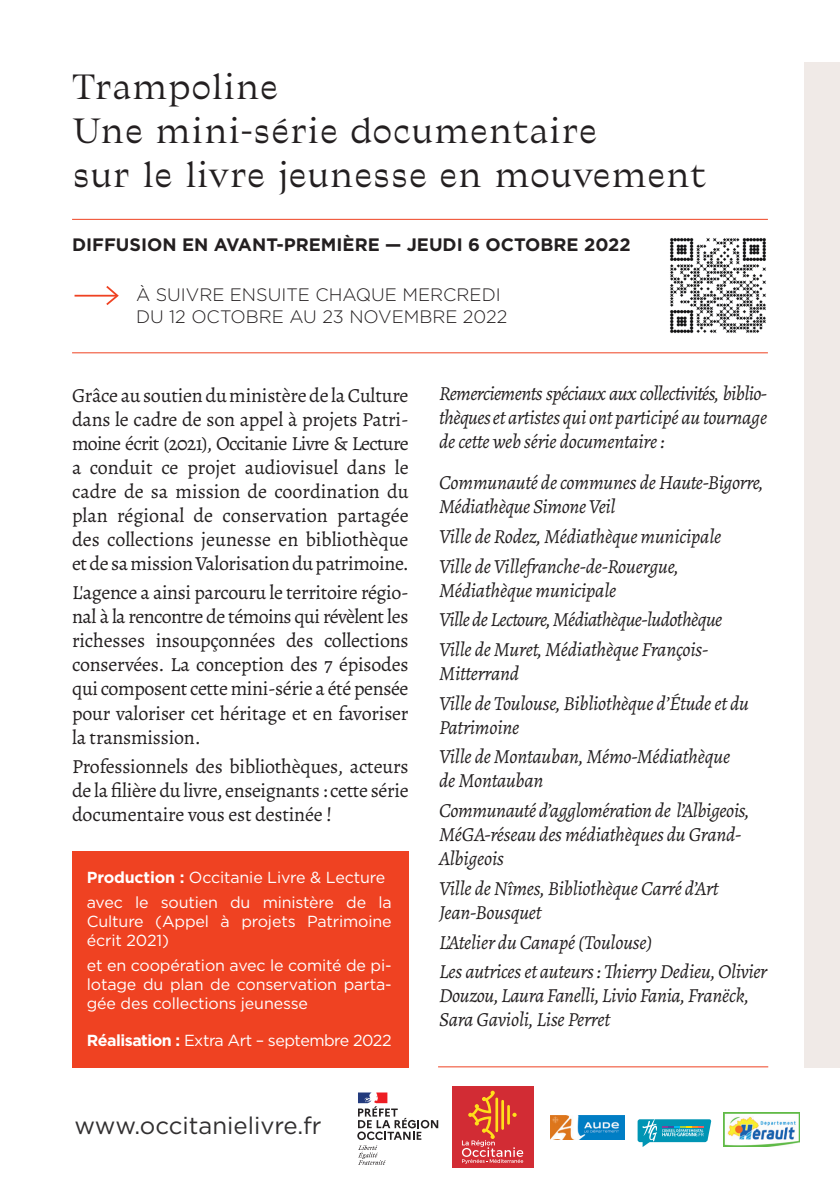
<style>
.page{position:relative;width:840px;height:1191px;background:#fff}
.page>*{position:absolute;margin:0;border:0;box-sizing:border-box;transform-origin:0 0}
.Titre_patrimoine_y_e{font:34px "Traulha Regulara";color:#231f20}
.Site_web_OLL_4e_couv{font:24px "Gotham";color:#312f30}
.Remerciements{font:italic 20px/24px "Alegreya";letter-spacing:-.01em;color:#231f20}
.texte_4e{font:20px/24px "Alegreya";letter-spacing:-.01em;color:#231f20;text-align:justify}
.Remerciements-2{font:italic 20px "Alegreya";letter-spacing:-.03em;color:#231f20}
.Diff_progressive{font:300 18px "Gotham";color:#231f20}
.Date_et_lieu{font:700 18px "Gotham";color:#231f20}
.texte_Production{font:16px/19.2px "Gotham";letter-spacing:-.01em;color:#fff;text-align:justify}
.texte_Production-2{font:16px "Gotham";letter-spacing:-.03em;color:#fff}
.s1{font-weight:700}
</style>
<div class="page">
<svg style="left:357px;top:1092px;width:81px;height:72px"></svg>
<div style="left:451px;top:1086px;width:82px;height:81px;background:#d22c34"></div>
<svg style="left:461px;top:1090px;width:62px;height:73px"></svg>
<img style="left:550px;top:1115px;width:74px;height:24px">
<img style="left:723px;top:1112px;width:75px;height:34px">
<svg style="left:637px;top:1119px;width:74px;height:28px"></svg>
<hr style="left:438px;top:1066px;width:329px;height:1px;background:#ef4222">
<hr style="left:72px;top:219px;width:695px;height:1px;background:#ef4222">
<hr style="left:72px;top:352px;width:695px;height:1px;background:#ef4222">
<img style="left:670px;top:238px;width:96px;height:95px">
<hr style="left:74px;top:295px;width:42px;height:1px;background:#ef4222">
<svg style="left:104px;top:286px;width:15px;height:19px"></svg>
<div style="left:72px;top:850px;width:336px;height:217px;background:#ef4222"></div>
<div style="left:803px;top:62px;width:36px;height:1006px;background:#f0eae7"></div>
<p class="Titre_patrimoine_y_e" style="left:72px;top:67px;width:208px">Trampoline</p>
<p class="Titre_patrimoine_y_e" style="left:72px;top:111px;width:526px">Une mini-série documentaire</p>
<p class="Titre_patrimoine_y_e" style="left:72px;top:155px;width:635px">sur le livre jeunesse en mouvement</p>
<p class="Date_et_lieu" style="left:72px;top:233px;width:560px">DIFFUSION EN AVANT-PREMIÈRE — JEUDI 6 OCTOBRE 2022</p>
<p class="Diff_progressive" style="left:136px;top:284px;width:366px">À SUIVRE ENSUITE CHAQUE MERCREDI</p>
<p class="Diff_progressive" style="left:136px;top:306px;width:372px">DU 12 OCTOBRE AU 23 NOVEMBRE 2022</p>
<p class="texte_4e" style="left:72px;top:383px;width:338px">Grâce au soutien du ministère de la Culture dans le cadre de son appel à projets Patri&shy;moine écrit (2021), Occitanie Livre &amp; Lecture a conduit ce projet audiovisuel dans le cadre de sa mission de coordination du plan régional de conservation partagée des collections jeunesse en bibliothèque et de sa mission Valorisation du patrimoine.</p>
<p class="texte_4e" style="left:72px;top:581px;width:338px">L'agence a ainsi parcouru le territoire régio&shy;nal à la rencontre de témoins qui révèlent les richesses insoupçonnées des collections conservées. La conception des 7 épisodes qui composent cette mini-série a été pensée pour valoriser cet héritage et en favoriser la transmission.</p>
<p class="texte_4e" style="left:72px;top:754px;width:338px">Professionnels des bibliothèques, acteurs de la filière du livre, enseignants : cette série documentaire vous est destinée !</p>
<p class="texte_Production" style="left:87px;top:867px;width:300px"><span class="s1">Production :</span> Occitanie Livre &amp; Lecture</p>
<p class="texte_Production" style="left:87px;top:892px;width:306px">avec le soutien du ministère de la Culture (Appel à projets Patrimoine écrit 2021)</p>
<p class="texte_Production" style="left:87px;top:955px;width:306px">et en coopération avec le comité de pi&shy;lotage du plan de conservation parta&shy;gée des collections jeunesse</p>
<p class="texte_Production-2" style="left:87px;top:1029px;width:306px"><span class="s1">Réalisation :</span> Extra Art – septembre 2022</p>
<p class="Site_web_OLL_4e_couv" style="left:74px;top:1110px;width:248px">www.occitanielivre.fr</p>
<p class="Remerciements" style="left:439px;top:381px;width:329px;text-align:justify">Remerciements spéciaux aux collectivités, biblio&shy;thèques et artistes qui ont participé au tournage de cette web série documentaire :</p>
<p class="Remerciements" style="left:439px;top:470px;width:325px">Communauté de communes de Haute-Bigorre,<br>Médiathèque Simone Veil</p>
<p class="Remerciements" style="left:439px;top:524px;width:283px">Ville de Rodez, Médiathèque municipale</p>
<p class="Remerciements" style="left:439px;top:553px;width:241px">Ville de Villefranche-de-Rouergue,<br>Médiathèque municipale</p>
<p class="Remerciements-2" style="left:439px;top:606px;width:284px">Ville de Lectoure, Médiathèque-ludothèque</p>
<p class="Remerciements" style="left:439px;top:637px;width:270px">Ville de Muret, Médiathèque François-<br>Mitterrand</p>
<p class="Remerciements" style="left:439px;top:690px;width:311px">Ville de Toulouse, Bibliothèque d’Étude et du<br>Patrimoine</p>
<p class="Remerciements" style="left:439px;top:744px;width:292px">Ville de Montauban, Mémo-Médiathèque de Montauban</p>
<p class="Remerciements" style="left:439px;top:798px;width:311px">Communauté d’agglomération de l’Albigeois,<br>MéGA-réseau des médiathèques du Grand-<br>Albigeois</p>
<p class="Remerciements" style="left:439px;top:875px;width:281px">Ville de Nîmes, Bibliothèque Carré d’Art<br>Jean-Bousquet</p>
<p class="Remerciements" style="left:439px;top:929px;width:215px">L’Atelier du Canapé (Toulouse)</p>
<p class="Remerciements" style="left:439px;top:959px;width:329px">Les autrices et auteurs : Thierry Dedieu, Olivier<br>Douzou, Laura Fanelli, Livio Fania, Franëck,<br>Sara Gavioli, Lise Perret</p>
</div>
